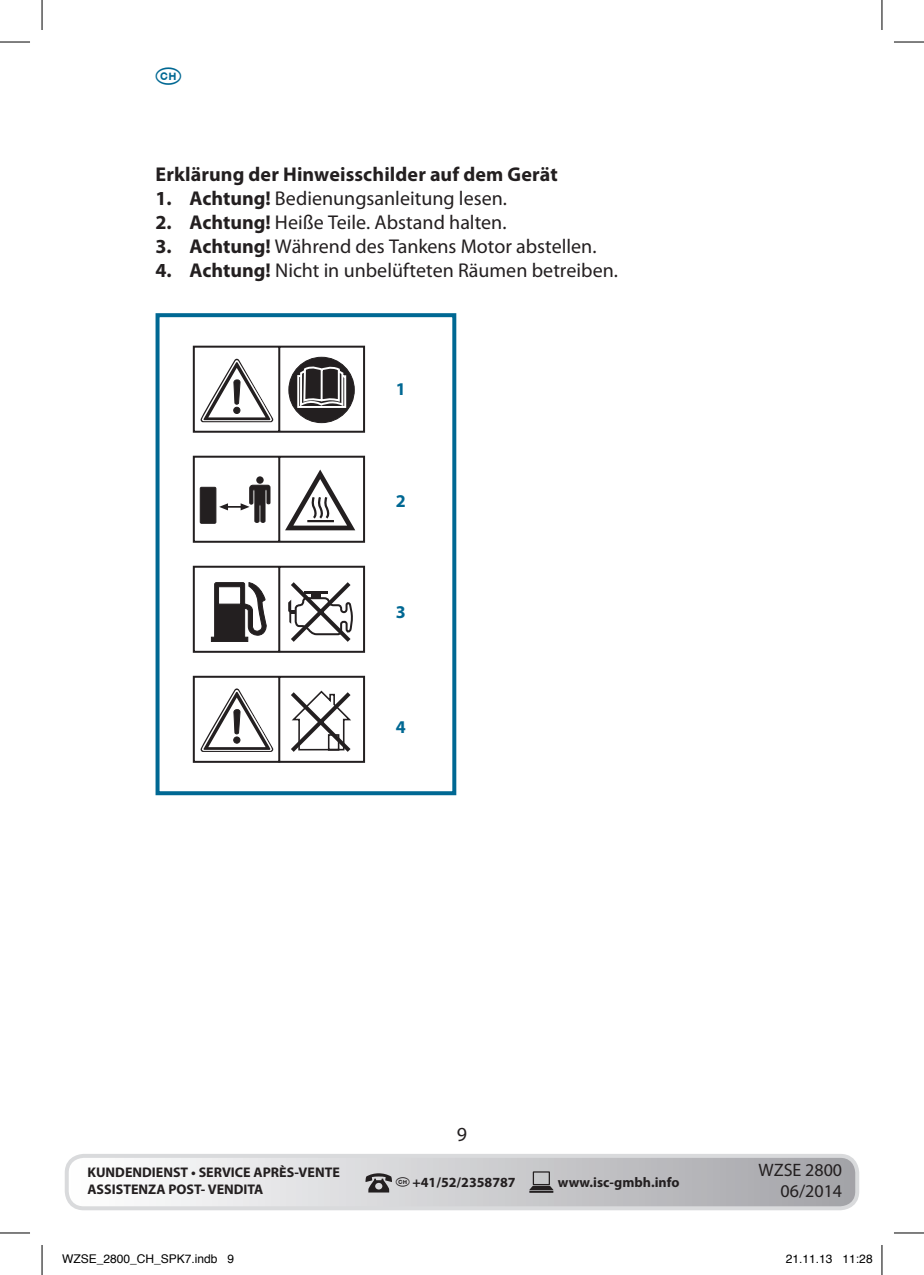
<style>
.page{position:relative;width:924px;height:1275px;background:#fff}
.page>*{position:absolute;margin:0;border:0;box-sizing:border-box;transform-origin:0 0}
.t1{font:26px "National Codes Europe";color:#006893}
.t2{font:20px "Myriad Pro";color:#231f20}
.t3{font:700 20px "Myriad Pro";letter-spacing:.005em;color:#231f20}
.t4{font:18px/21.6px "Myriad Pro";color:#231f20;text-align:right}
.t5{font:700 18px "Myriad Pro";color:#006893}
.t6{font:700 14px/16.8px "Myriad Pro";color:#231f20}
.t7{font:12px "Helvetica";color:#000}
.s1{font-weight:700}
</style>
<div class="page">
<div style="left:67px;top:1155px;width:789px;height:53px;background:linear-gradient(to right,#fff,#a3a3a7);border-radius:17px"></div>
<div style="left:65px;top:1153px;width:793px;height:57px;border:4px solid #d9dadc;border-radius:17px"></div>
<svg style="left:529px;top:1171px;width:24px;height:21px"></svg>
<svg style="left:365px;top:1173px;width:27px;height:19px"></svg>
<svg style="left:192px;top:345px;width:174px;height:308px"></svg>
<svg style="left:286px;top:578px;width:68px;height:68px"></svg>
<svg style="left:192px;top:675px;width:174px;height:88px"></svg>
<div style="left:289px;top:357px;width:65px;height:65px;background:#231f20;border-radius:50%"></div>
<div style="left:288px;top:357px;width:66px;height:66px;border:1px solid #231f20;border-radius:50%"></div>
<svg style="left:296px;top:365px;width:51px;height:44px"></svg>
<div style="left:155px;top:313px;width:301px;height:482px;border:4px solid #006893"></div>
<hr style="left:0;top:42px;width:30px;height:1px;background:#000">
<hr style="left:893px;top:42px;width:30px;height:1px;background:#000">
<hr style="left:0;top:1232px;width:30px;height:1px;background:#000">
<hr style="left:893px;top:1232px;width:30px;height:1px;background:#000">
<hr style="left:42px;top:0;width:1px;height:30px;background:#000">
<hr style="left:42px;top:1245px;width:1px;height:30px;background:#000">
<hr style="left:881px;top:0;width:1px;height:30px;background:#000">
<hr style="left:881px;top:1245px;width:1px;height:30px;background:#000">
<h1 class="t1" style="left:155px;top:56px;width:27px">h</h1>
<p class="t3" style="left:155px;top:163px;width:403px">Erklärung der Hinweisschilder auf dem Gerät</p>
<p class="t2" style="left:155px;top:187px;width:353px"><span class="s1">1. Achtung!</span> Bedienungsanleitung lesen.</p>
<p class="t2" style="left:155px;top:211px;width:352px"><span class="s1">2. Achtung!</span> Heiße Teile. Abstand halten.</p>
<p class="t2" style="left:155px;top:235px;width:442px"><span class="s1">3. Achtung!</span> Während des Tankens Motor abstellen.</p>
<p class="t2" style="left:155px;top:259px;width:464px"><span class="s1">4. Achtung!</span> Nicht in unbelüfteten Räumen betreiben.</p>
<p class="t5" style="left:395px;top:379px;width:11px">1</p>
<p class="t5" style="left:395px;top:491px;width:11px">2</p>
<p class="t5" style="left:395px;top:602px;width:11px">3</p>
<p class="t5" style="left:395px;top:716px;width:11px">4</p>
<p class="t2" style="left:456px;top:1123px;width:12px">9</p>
<p class="t6" style="left:87px;top:1164px;width:254px">KUNDENDIENST • SERVICE APRÈS-VENTE<br>ASSISTENZA POST- VENDITA</p>
<p class="t6" style="left:395px;top:1174px;width:121px"><sup>h</sup> +41/52/2358787</p>
<p class="t6" style="left:557px;top:1173px;width:123px">www.isc-gmbh.info</p>
<p class="t4" style="left:758px;top:1159px;width:85px">WZSE 2800<br>06/2014</p>
<p class="t7" style="left:62px;top:1249px;width:174px">WZSE_2800_CH_SPK7.indb 9</p>
<p class="t7" style="left:785px;top:1249px;width:88px">21.11.13 11:28</p>
</div>
